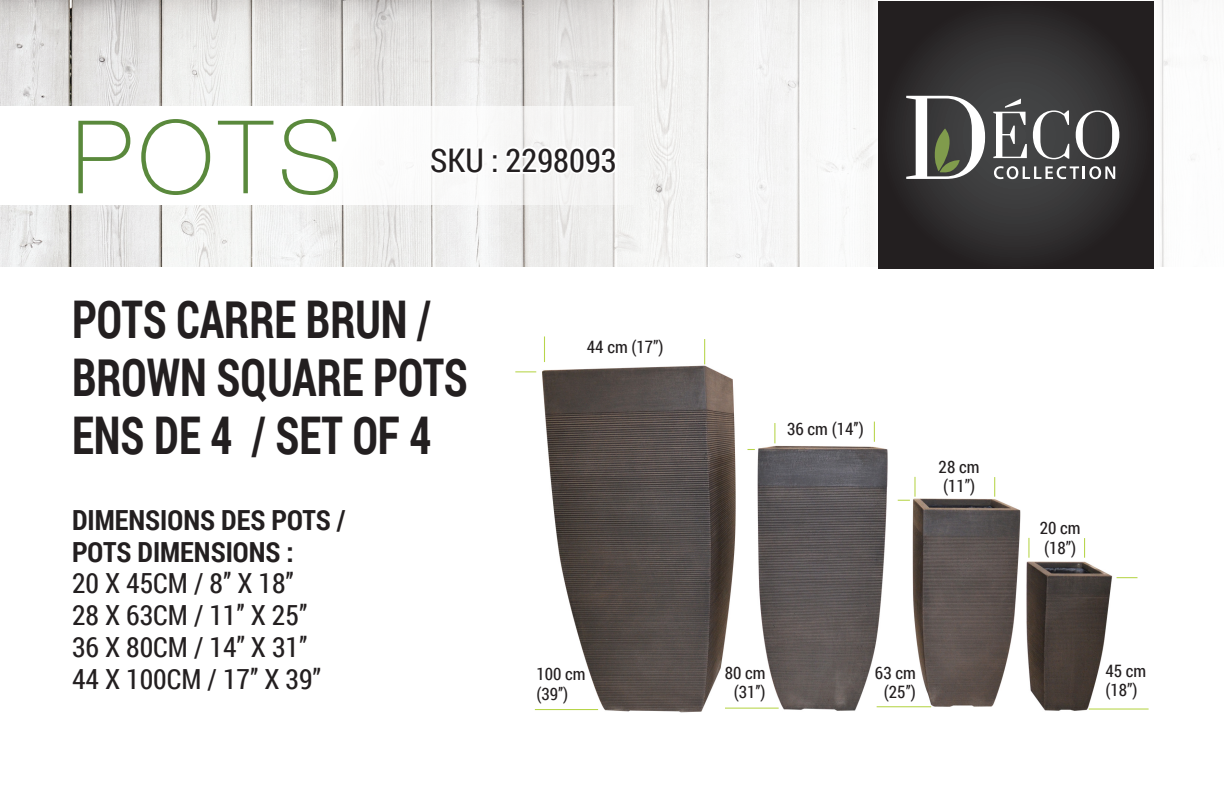
<style>
.page{position:relative;width:1224px;height:792px;background:#fff}
.page>*{position:absolute;margin:0;border:0;box-sizing:border-box;transform-origin:0 0}
.t1{font:100 101.6px "Helvetica Neue LT Std";color:#5a893c}
.t2{font:700 52px/58px "Roboto Condensed";color:#231f20;scale:.85 1}
.t3{font:32.6px "Roboto Condensed";color:#231f20}
.t4{font:27.8px/31.6px "Roboto Condensed";color:#231f20}
.t5{font:700 27.8px/31.6px "Roboto Condensed";color:#231f20}
.t6{font:17.2px/19.2px "Roboto Condensed";color:#231f20}
</style>
<div class="page">
<img style="left:515px;top:339px;width:605px;height:374px">
<img style="left:0;top:0;width:1208px;height:266px">
<svg style="left:870px;top:0;width:295px;height:269px"></svg>
<div style="left:0;top:107px;width:634px;height:98px;background:#fff"></div>
<div style="left:63px;top:103px;width:291px;height:108px;background:#fff"></div>
<svg style="left:431px;top:144px;width:55px;height:33px"></svg>
<svg style="left:504px;top:143px;width:116px;height:34px"></svg>
<svg style="left:774px;top:423px;width:1px;height:20px"></svg>
<svg style="left:874px;top:422px;width:1px;height:20px"></svg>
<svg style="left:787px;top:421px;width:77px;height:19px"></svg>
<svg style="left:544px;top:336px;width:1px;height:26px"></svg>
<svg style="left:704px;top:339px;width:1px;height:25px"></svg>
<svg style="left:586px;top:339px;width:77px;height:19px"></svg>
<svg style="left:875px;top:666px;width:41px;height:37px"></svg>
<hr style="left:877px;top:706px;width:54px;height:1px;background:#b7d54a">
<svg style="left:536px;top:667px;width:50px;height:37px"></svg>
<hr style="left:535px;top:709px;width:63px;height:1px;background:#b7d54a">
<svg style="left:515px;top:371px;width:21px;height:1px"></svg>
<hr style="left:914px;top:477px;width:2px;height:20px;background:#b7d54a">
<svg style="left:994px;top:477px;width:1px;height:20px"></svg>
<svg style="left:938px;top:460px;width:42px;height:37px"></svg>
<svg style="left:898px;top:500px;width:12px;height:1px"></svg>
<svg style="left:724px;top:666px;width:42px;height:37px"></svg>
<hr style="left:725px;top:708px;width:54px;height:1px;background:#b7d54a">
<svg style="left:1105px;top:664px;width:15px;height:37px"></svg>
<hr style="left:1089px;top:708px;width:60px;height:2px;background:#b7d54a">
<svg style="left:1028px;top:538px;width:1px;height:20px"></svg>
<svg style="left:1039px;top:521px;width:46px;height:37px"></svg>
<svg style="left:1117px;top:577px;width:20px;height:1px"></svg>
<svg style="left:879px;top:2px;width:274px;height:266px;background:#2d2b2c"></svg>
<svg style="left:1033px;top:110px;width:36px;height:49px"></svg>
<svg style="left:1076px;top:110px;width:43px;height:49px"></svg>
<svg style="left:993px;top:99px;width:34px;height:59px"></svg>
<svg style="left:906px;top:96px;width:79px;height:83px"></svg>
<svg style="left:994px;top:166px;width:121px;height:13px"></svg>
<h1 class="t1" style="left:72px;top:99px;width:272px">POTS</h1>
<h3 class="t3" style="left:430px;top:138px;width:188px">SKU : 2298093</h3>
<h2 class="t2" style="left:72px;top:288px;width:467px">POTS CARRE BRUN /<br>BROWN SQUARE POTS<br>ENS DE 4 / SET OF 4</h2>
<h3 class="t5" style="left:72px;top:503px;width:275px">DIMENSIONS DES POTS /<br>POTS DIMENSIONS :</h3>
<h3 class="t4" style="left:72px;top:567px;width:250px">20 X 45CM / 8’’ X 18’’<br>28 X 63CM / 11’’ X 25’’<br>36 X 80CM / 14’’ X 31’’<br>44 X 100CM / 17’’ X 39’’</h3>
<p class="t6" style="left:587px;top:337px;width:78px">44 cm (17’’)</p>
<p class="t6" style="left:536px;top:664px;width:51px">100 cm (39’’)</p>
<p class="t6" style="left:787px;top:419px;width:78px">36 cm (14’’)</p>
<p class="t6" style="left:939px;top:457px;width:42px">28 cm (11’’)</p>
<p class="t6" style="left:1040px;top:518px;width:42px">20 cm (18’’)</p>
<p class="t6" style="left:725px;top:663px;width:42px;text-align:center">80 cm (31’’)</p>
<p class="t6" style="left:1106px;top:661px;width:42px">45 cm (18’’)</p>
<p class="t6" style="left:875px;top:663px;width:42px;text-align:center">63 cm (25’’)</p>
</div>
